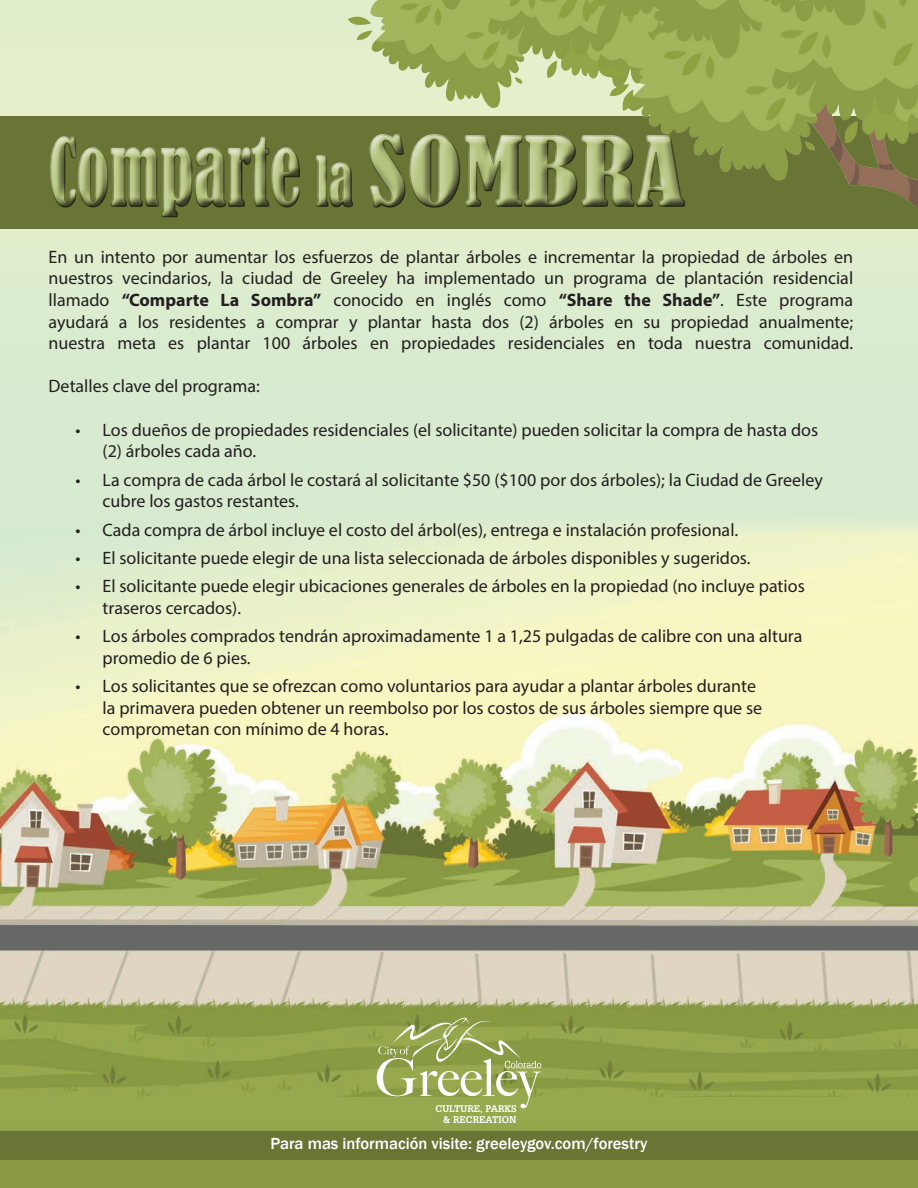
<style>
.page{position:relative;width:918px;height:1188px;background:#fff}
.page>*{position:absolute;margin:0;border:0;box-sizing:border-box;transform-origin:0 0}
.t1{font:18px/21.6px "Myriad Pro";color:#231f20}
.t2{font:500 16.5px "Franklin Gothic";color:#fff}
.t3{font:700 9.45px/11.4px "Glypha LT Std";color:#fff;text-align:right}
.s1{font-weight:700}
</style>
<div class="page">
<div style="left:0;top:0;width:918px;height:620px;background:#d9ebcf"></div>
<img style="left:0;top:527px;width:918px;height:411px">
<img style="left:0;top:938px;width:918px;height:159px">
<div style="left:0;top:1097px;width:918px;height:91px;background:linear-gradient(to right,#8fa148,#8fa148)"></div>
<div style="left:0;top:1131px;width:918px;height:29px;background:#687535"></div>
<svg style="left:377px;top:1015px;width:164px;height:93px;background:#9fae62"></svg>
<div style="left:0;top:116px;width:918px;height:113px;background:#687535"></div>
<img style="left:279px;top:0;width:639px;height:209px">
<div style="left:49px;top:132px;width:637px;height:86px;background:#231f20;opacity:.75"></div>
<p class="t1" style="left:49px;top:246px;width:806px;text-align:justify">En un intento por aumentar los esfuerzos de plantar árboles e incrementar la propiedad de árboles en nuestros vecindarios, la ciudad de Greeley ha implementado un programa de plantación residencial llamado <span class="s1">“Comparte La Sombra”</span> conocido en inglés como <span class="s1">“Share the Shade”</span>. Este programa ayudará a los residentes a comprar y plantar hasta dos (2) árboles en su propiedad anualmente; nuestra meta es plantar 100 árboles en propiedades residenciales en toda nuestra comunidad.</p>
<p class="t1" style="left:49px;top:375px;width:213px">Detalles clave del programa:</p>
<p class="t1" style="left:103px;top:419px;width:717px;text-indent:-27px">• Los dueños de propiedades residenciales (el solicitante) pueden solicitar la compra de hasta dos (2) árboles cada año.</p>
<p class="t1" style="left:103px;top:468px;width:722px;text-indent:-27px">• La compra de cada árbol le costará al solicitante $50 ($100 por dos árboles); la Ciudad de Greeley cubre los gastos restantes.</p>
<p class="t1" style="left:76px;top:518px;width:664px">• Cada compra de árbol incluye el costo del árbol(es), entrega e instalación profesional.</p>
<p class="t1" style="left:76px;top:547px;width:676px">• El solicitante puede elegir de una lista seleccionada de árboles disponibles y sugeridos.</p>
<p class="t1" style="left:103px;top:575px;width:704px;text-indent:-27px">• El solicitante puede elegir ubicaciones generales de árboles en la propiedad (no incluye patios traseros cercados).</p>
<p class="t1" style="left:103px;top:625px;width:701px;text-indent:-27px">• Los árboles comprados tendrán aproximadamente 1 a 1,25 pulgadas de calibre con una altura promedio de 6 pies.</p>
<p class="t1" style="left:103px;top:675px;width:661px;text-indent:-27px">• Los solicitantes que se ofrezcan como voluntarios para ayudar a plantar árboles durante la primavera pueden obtener un reembolso por los costos de sus árboles siempre que se comprometan con mínimo de 4 horas.</p>
<p class="t3" style="left:436px;top:1103px;width:82px">CULTURE, PARKS &amp; RECREATION</p>
<p class="t2" style="left:271px;top:1133px;width:378px">Para mas información visite: greeleygov.com/forestry</p>
</div>
